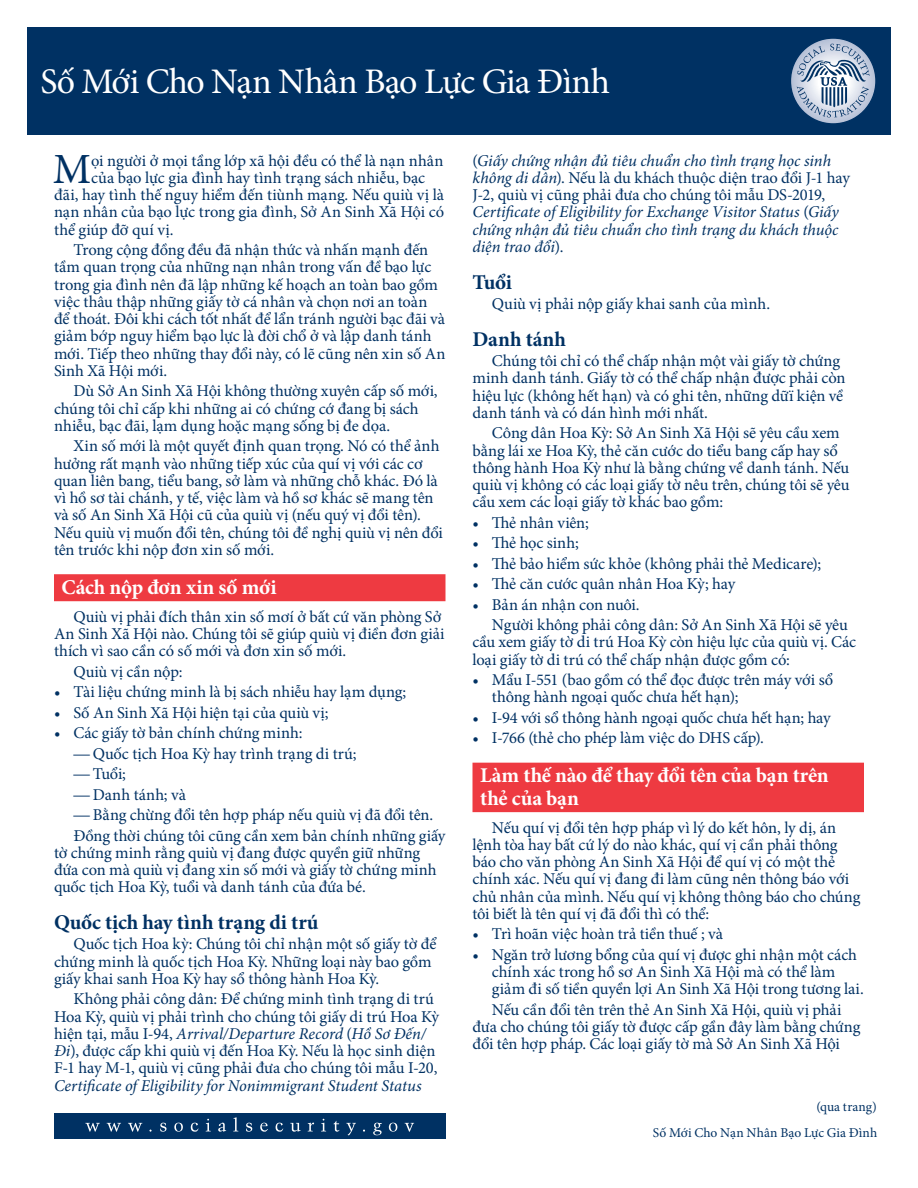
<style>
.page{position:relative;width:918px;height:1188px;background:#fff}
.page>*{position:absolute;margin:0;border:0;box-sizing:border-box;transform-origin:0 0}
.Intro_Paragraph{font:43.05px "Minion Pro";color:#003163}
.Pub_Title{font:36px "Minion Pro";letter-spacing:-.03em;color:#fff}
.H1-2{font:700 21px/22.5px "Minion Pro";letter-spacing:-.01em;color:#fff}
.t1{font:700 21px "Minion Pro";color:#003163}
.H1-1{font:700 21px "Minion Pro";letter-spacing:-.005em;color:#fff}
.Paragraph{font:16.5px/17.2px "Minion Pro";letter-spacing:-.01em;color:#003163}
.Paragraph-2{font:italic 16.5px/17.2px "Minion Pro";letter-spacing:-.005em;color:#003163}
.Intro_Paragraph-2{font:16.5px "Minion Pro";color:#003163}
.Paragraph-3{font:16.5px "Minion Pro";letter-spacing:.01em;color:#003163}
.t2{font:13.5px/26.1px "Minion Pro";letter-spacing:.005em;color:#003163;text-align:right}
.s1{font-family:"Trump Mediaeval"}
.s2{font-style:italic}
.s3{font-style:normal}
</style>
<div class="page">
<div style="left:27px;top:27px;width:864px;height:108px;background:#003163"></div>
<div style="left:54px;top:1114px;width:392px;height:25px;background:#003163"></div>
<svg style="left:85px;top:1117px;width:329px;height:19px"></svg>
<svg style="left:790px;top:38px;width:86px;height:86px"></svg>
<svg style="left:797px;top:44px;width:73px;height:74px;background:#9eafc5"></svg>
<div style="left:54px;top:574px;width:392px;height:27px;background:#ee3a41"></div>
<div style="left:472px;top:763px;width:392px;height:49px;background:#ee3a41"></div>
<p class="Pub_Title" style="left:40px;top:57px;width:571px">Số Mới Cho Nạn Nhân Bạo Lực Gia Ðình</p>
<p class="Intro_Paragraph" style="left:53px;top:140px;width:40px">M</p>
<p class="Intro_Paragraph-2" style="left:91px;top:149px;width:354px">ọi người ở mọi tầng lớp xã hội đều có thể là nạn nhân</p>
<p class="Intro_Paragraph-2" style="left:91px;top:167px;width:336px">của bạo lực gia đình hay tình trạng sách nhiễu, bạc</p>
<p class="Intro_Paragraph-2" style="left:54px;top:184px;width:392px">đãi, hay tình thế nguy hiểm đến tiùnh mạng. Nếu quiù vị là</p>
<p class="Intro_Paragraph-2" style="left:54px;top:201px;width:392px">nạn nhân của bạo lực trong gia đình, Sở An Sinh Xã Hội có</p>
<p class="Intro_Paragraph-2" style="left:54px;top:218px;width:121px">thể giúp đỡ quí vị.</p>
<p class="Paragraph" style="left:54px;top:241px;width:393px;text-indent:19px">Trong cộng đồng đều đã nhận thức và nhấn mạnh đến tầm quan trọng của những nạn nhân trong vấn đề bạo lực trong gia đình nên đã lập những kế hoạch an toàn bao gồm việc thâu thập những giấy tờ cá nhân và chọn nơi an toàn để thoát. Ðôi khi cách tốt nhất để lẩn tránh người bạc đãi và giảm bớp nguy hiểm bạo lực là đời chổ ở và lập danh tánh mới. Tiếp theo những thay đổi này, có lẽ cũng nên xin số An Sinh Xã Hội mới.</p>
<p class="Paragraph" style="left:54px;top:383px;width:385px;text-indent:19px">Dù Sở An Sinh Xã Hội không thường xuyên cấp số mới, chúng tôi chỉ cấp khi những ai có chứng cớ đang bị sách nhiễu, bạc đãi, lạm dụng hoặc mạng sống bị đe dọa.</p>
<p class="Paragraph" style="left:54px;top:438px;width:391px;text-indent:19px">Xin số mới là một quyết định quan trọng. Nó có thể ảnh hưởng rất mạnh vào những tiếp xúc của quí vị với các cơ quan liên bang, tiểu bang, sở làm và những chỗ khác. Ðó là vì hồ sơ tài chánh, y tế, việc làm và hồ sơ khác sẽ mang tên và số An Sinh Xã Hội cũ của quiù vị (nếu quý vị đổi tên).<br>Nếu quiù vị muốn đổi tên, chúng tôi đề nghị quiù vị nên đổi tên trước khi nộp đơn xin số mới.</p>
<h1 class="H1-1" style="left:62px;top:572px;width:217px">Cách nộp đơn xin số mới</h1>
<p class="Paragraph" style="left:54px;top:608px;width:392px;text-indent:19px">Quiù vị phải đích thân xin số mơí ở bất cứ văn phòng Sở<br>An Sinh Xã Hội nào. Chúng tôi sẽ giúp quiù vị điền đơn giải thích vì sao cần có số mới và đơn xin số mới.</p>
<p class="Paragraph" style="left:73px;top:663px;width:111px">Quiù vị cần nộp:</p>
<p class="Paragraph" style="left:54px;top:683px;width:354px">• Tài liệu chứng minh là bị sách nhiễu hay lạm dụng;</p>
<p class="Paragraph" style="left:54px;top:704px;width:276px">• Số An Sinh Xã Hội hiện tại của quiù vị;</p>
<p class="Paragraph" style="left:54px;top:724px;width:250px">• Các giấy tờ bản chính chứng minh:</p>
<p class="Paragraph" style="left:73px;top:745px;width:285px"><span class="s1">—</span> Quốc tịch Hoa Kỳ hay trình trạng di trú;</p>
<p class="Paragraph" style="left:73px;top:765px;width:54px"><span class="s1">—</span> Tuổi;</p>
<p class="Paragraph-3" style="left:73px;top:783px;width:114px"><span class="s1">—</span> Danh tánh; và</p>
<p class="Paragraph" style="left:73px;top:806px;width:361px"><span class="s1">—</span> Bằng chừng đổi tên hợp pháp nếu quiù vị đã đổi tên.</p>
<p class="Paragraph" style="left:54px;top:827px;width:393px;text-indent:19px">Ðồng thời chúng tôi cũng cần xem bản chính những giấy tờ chứng minh rằng quiù vị đang được quyền giữ những đứa con mà quiù vị đang xin số mới và giấy tờ chứng minh quốc tịch Hoa Kỳ, tuổi và danh tánh của đứa bé.</p>
<h2 class="t1" style="left:54px;top:907px;width:266px">Quốc tịch hay tình trạng di trú</h2>
<p class="Paragraph" style="left:54px;top:936px;width:384px;text-indent:19px">Quốc tịch Hoa kỳ: Chúng tôi chỉ nhận một số giấy tờ để chứng minh là quốc tịch Hoa Kỳ. Những loại này bao gồm giấy khai sanh Hoa Kỳ hay sổ thông hành Hoa Kỳ.</p>
<p class="Paragraph" style="left:54px;top:991px;width:387px;text-indent:19px">Không phải công dân: Ðể chứng minh tình trạng di trú Hoa Kỳ, quiù vị phải trình cho chúng tôi giấy di trú Hoa Kỳ hiện tại, mẫu I-94, <span class="s2">Arrival/Departure Record</span> (<span class="s2">Hồ Sơ Ðến/ Ði</span>), được cấp khi quiù vị đến Hoa Kỳ. Nếu là học sinh diện F-1 hay M-1, quiù vị cũng phải đưa cho chúng tôi mẫu I-20, <span class="s2">Certificate of Eligibility for Nonimmigrant Student Status</span></p>
<p class="Paragraph-2" style="left:472px;top:152px;width:379px"><span class="s3">(</span>Giấy chứng nhận đủ tiêu chuẩn cho tình trạng học sinh không di dân<span class="s3">). Nếu là du khách thuộc diện trao đổi J-1 hay J-2, quiù vị cũng phải đưa cho chúng tôi mẫu DS-2019, </span>Certificate of Eligibility for Exchange Visitor Status <span class="s3">(</span>Giấy chứng nhận đủ tiêu chuẩn cho tình trạng du khách thuộc diện trao đổi<span class="s3">).</span></p>
<h2 class="t1" style="left:472px;top:267px;width:41px">Tuổi</h2>
<p class="Paragraph" style="left:492px;top:295px;width:280px">Quiù vị phải nộp giấy khai sanh của mình.</p>
<h2 class="t1" style="left:472px;top:324px;width:95px">Danh tánh</h2>
<p class="Paragraph" style="left:473px;top:352px;width:374px;text-indent:19px">Chúng tôi chỉ có thể chấp nhận một vài giấy tờ chứng minh danh tánh. Giấy tờ có thể chấp nhận được phải còn hiệu lực (không hết hạn) và có ghi tên, những dữï kiện về danh tánh và có dán hình mới nhất.</p>
<p class="Paragraph" style="left:473px;top:424px;width:379px;text-indent:19px">Công dân Hoa Kỳ: Sở An Sinh Xã Hội sẽ yêu cầu xem bằng lái xe Hoa Kỳ, thẻ căn cước do tiểu bang cấp hay sổ thông hành Hoa Kỳ như là bằng chứng về danh tánh. Nếu quiù vị không có các loại giấy tờ nêu trên, chúng tôi sẽ yêu cầu xem các loại giấy tờ khác bao gồm:</p>
<p class="Paragraph" style="left:473px;top:514px;width:118px">• Thẻ nhân viên;</p>
<p class="Paragraph" style="left:473px;top:534px;width:108px">• Thẻ học sinh;</p>
<p class="Paragraph" style="left:473px;top:555px;width:350px">• Thẻ bảo hiểm sức khỏe (không phải thẻ Medicare);</p>
<p class="Paragraph" style="left:473px;top:575px;width:264px">• Thẻ căn cước quân nhân Hoa Kỳ; hay</p>
<p class="Paragraph" style="left:473px;top:596px;width:169px">• Bản án nhận con nuôi.</p>
<p class="Paragraph" style="left:473px;top:616px;width:385px;text-indent:19px">Người không phải công dân: Sở An Sinh Xã Hội sẽ yêu cầu xem giấy tờ di trú Hoa Kỳ còn hiệu lực của quiù vị. Các loại giấy tờ di trú có thể chấp nhận được gồm có:</p>
<p class="Paragraph" style="left:492px;top:671px;width:343px;text-indent:-19px">• Mẩu I-551 (bao gồm có thể đọc được trên máy với sổ thông hành ngoại quốc chưa hết hạn);</p>
<p class="Paragraph" style="left:473px;top:709px;width:360px">• I-94 với sổ thông hành ngoại quốc chưa hết hạn; hay</p>
<p class="Paragraph" style="left:473px;top:730px;width:293px">• I-766 (thẻ cho phép làm việc do DHS cấp).</p>
<h1 class="H1-2" style="left:480px;top:764px;width:350px">Làm thế nào để thay đổi tên của bạn trên thẻ của bạn</h1>
<p class="Paragraph" style="left:473px;top:819px;width:389px;text-indent:19px">Nếu quí vị đổi tên hợp pháp vì lý do kết hôn, ly dị, án lệnh tòa hay bất cứ lý do nào khác, quí vị cần phải thông báo cho văn phòng An Sinh Xã Hội để quí vị có một thẻ chính xác. Nếu quí vị đang đi làm cũng nên thông báo với chủ nhân của mình. Nếu quí vị không thông báo cho chúng tôi biết là tên quí vị đã đổi thì có thể:</p>
<p class="Paragraph" style="left:473px;top:926px;width:252px">• Trì hoãn việc hoàn trả tiền thuế ; và</p>
<p class="Paragraph" style="left:492px;top:946px;width:373px;text-indent:-19px">• Ngăn trở lương bổng của quí vị được ghi nhận một cách chính xác trong hồ sơ An Sinh Xã Hội mà có thể làm giảm đi số tiền quyền lợi An Sinh Xã Hội trong tương lai.</p>
<p class="Paragraph" style="left:472px;top:1001px;width:389px;text-indent:19px">Nếu cần đổi tên trên thẻ An Sinh Xã Hội, quiù vị phải đưa cho chúng tôi giấy tờ được cấp gần đây làm bằng chứng đổi tên hợp pháp. Các loại giấy tờ mà Sở An Sinh Xã Hội</p>
<p class="t2" style="left:653px;top:1094px;width:226px">(qua trang)<br>Số Mới Cho Nạn Nhân Bạo Lực Gia Ðình</p>
</div>
